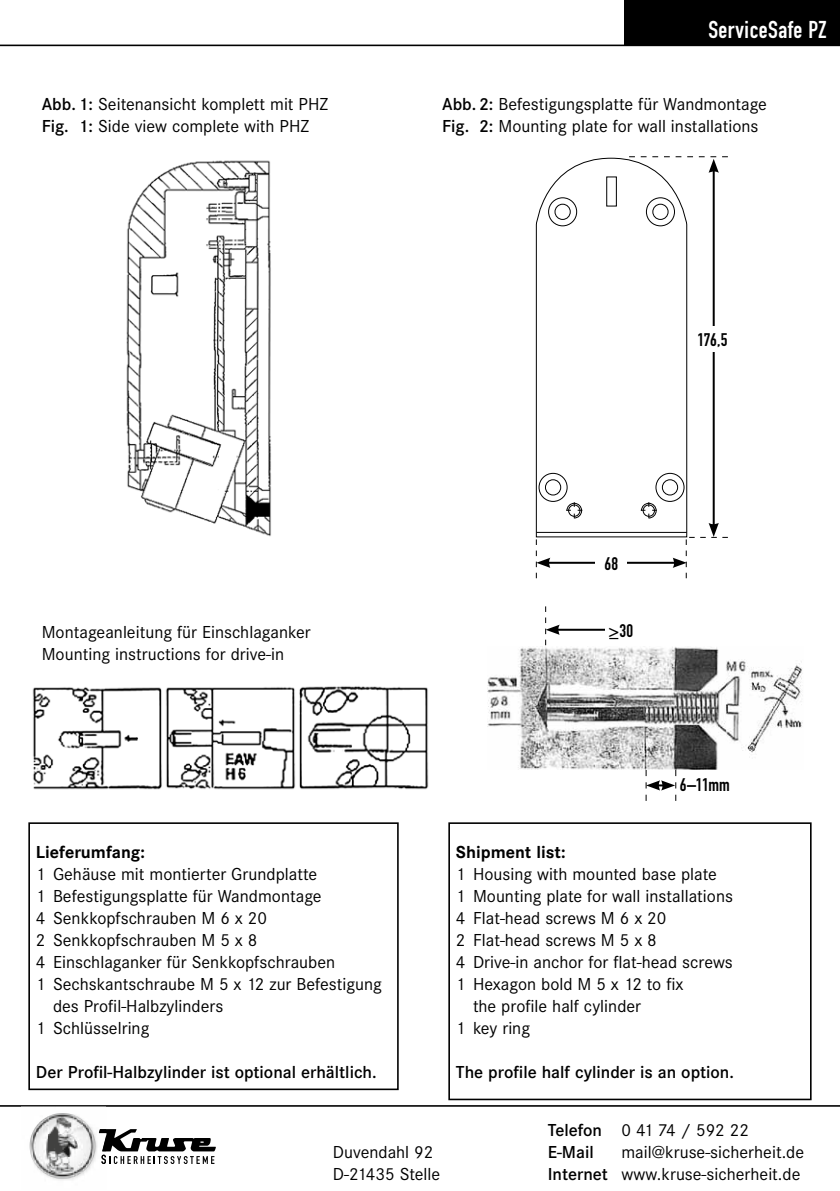
<style>
.page{position:relative;width:840px;height:1191px;background:#fff}
.page>*{position:absolute;margin:0;border:0;box-sizing:border-box;transform-origin:0 0}
.t1{font:24px "DIN Engschrift";letter-spacing:.02em;color:#fff}
.t2{font:18px/22px "Corporate S";color:#000}
.t3{font:600 18px/21.6px "Corporate S";color:#000}
.t4{font:700 18px "Corporate S";color:#000}
.t5{font:18px "DIN Engschrift";letter-spacing:-.02em;color:#000}
.s1{font-weight:600}
.s2{font-weight:400}
</style>
<div class="page">
<hr style="left:0;top:45px;width:839px;height:1px;background:#000">
<div style="left:624px;top:0;width:215px;height:45px;background:#000"></div>
<img style="left:126px;top:160px;width:145px;height:377px">
<div style="left:28px;top:822px;width:370px;height:268px;border:2px solid #000"></div>
<div style="left:448px;top:822px;width:363px;height:278px;border:2px solid #000"></div>
<img style="left:487px;top:647px;width:316px;height:123px">
<img style="left:32px;top:686px;width:397px;height:104px">
<hr style="left:0;top:1105px;width:839px;height:1px;background:#000">
<svg style="left:535px;top:157px;width:152px;height:381px"></svg>
<div style="left:547px;top:197px;width:30px;height:29px;border:1px solid #000;border-radius:50%"></div>
<div style="left:554px;top:204px;width:16px;height:16px;border:1px solid #000;border-radius:50%"></div>
<div style="left:645px;top:197px;width:29px;height:29px;border:1px solid #000;border-radius:50%"></div>
<div style="left:652px;top:204px;width:16px;height:16px;border:1px solid #000;border-radius:50%"></div>
<div style="left:655px;top:473px;width:29px;height:29px;border:1px solid #000;border-radius:50%"></div>
<div style="left:661px;top:479px;width:16px;height:16px;border:1px solid #000;border-radius:50%"></div>
<div style="left:538px;top:473px;width:29px;height:29px;border:1px solid #000;border-radius:50%"></div>
<div style="left:544px;top:479px;width:17px;height:16px;border:1px solid #000;border-radius:50%"></div>
<div style="left:606px;top:176px;width:10px;height:30px;border:1px solid #000"></div>
<svg style="left:640px;top:502px;width:16px;height:16px"></svg>
<svg style="left:566px;top:502px;width:16px;height:16px"></svg>
<hr style="left:712px;top:170px;width:2px;height:356px;background:#000">
<div style="left:697px;top:326px;width:42px;height:25px;background:#fff"></div>
<hr style="left:547px;top:562px;width:128px;height:2px;background:#000">
<hr style="left:556px;top:629px;width:49px;height:2px;background:#000">
<div style="left:595px;top:550px;width:31px;height:25px;background:#fff"></div>
<svg style="left:628px;top:156px;width:99px;height:17px"></svg>
<svg style="left:672px;top:523px;width:55px;height:55px"></svg>
<svg style="left:535px;top:539px;width:15px;height:39px"></svg>
<svg style="left:545px;top:606px;width:14px;height:39px"></svg>
<svg style="left:645px;top:770px;width:31px;height:31px"></svg>
<hr style="left:536px;top:532px;width:150px;height:1px;background:#000">
<img style="left:63px;top:1106px;width:43px;height:8px">
<img style="left:70px;top:1114px;width:4px;height:3px">
<img style="left:30px;top:1153px;width:3px;height:7px">
<img style="left:71px;top:1175px;width:7px;height:5px">
<img style="left:53px;top:1177px;width:18px;height:3px">
<svg style="left:92px;top:1129px;width:124px;height:35px"></svg>
<img style="left:99px;top:1129px;width:7px;height:22px">
<img style="left:74px;top:1115px;width:3px;height:62px">
<img style="left:42px;top:1142px;width:6px;height:33px">
<img style="left:77px;top:1116px;width:6px;height:59px">
<img style="left:39px;top:1156px;width:3px;height:15px">
<img style="left:83px;top:1120px;width:3px;height:51px">
<img style="left:36px;top:1142px;width:3px;height:27px">
<img style="left:86px;top:1122px;width:3px;height:47px">
<img style="left:33px;top:1142px;width:3px;height:23px">
<img style="left:89px;top:1126px;width:3px;height:39px">
<svg style="left:30px;top:1106px;width:33px;height:36px"></svg>
<img style="left:92px;top:1144px;width:3px;height:16px">
<img style="left:48px;top:1135px;width:26px;height:22px">
<img style="left:48px;top:1156px;width:18px;height:22px">
<h1 class="t1" style="left:708px;top:15px;width:120px">ServiceSafe PZ</h1>
<p class="t2" style="left:42px;top:93px;width:288px"><span class="s1">Abb. 1:</span> Seitenansicht komplett mit PHZ<br><span class="s1">Fig. 1:</span> Side view complete with PHZ</p>
<p class="t2" style="left:442px;top:93px;width:326px"><span class="s1">Abb. 2:</span> Befestigungsplatte für Wandmontage<br><span class="s1">Fig. 2:</span> Mounting plate for wall installations</p>
<p class="t5" style="left:697px;top:329px;width:31px">176,5</p>
<p class="t2" style="left:42px;top:621px;width:270px">Montageanleitung für Einschlaganker<br>Mounting instructions for drive-in</p>
<p class="t5" style="left:604px;top:553px;width:15px">68</p>
<p class="t5" style="left:608px;top:620px;width:26px">&gt;30</p>
<p class="t5" style="left:679px;top:774px;width:51px">6–11mm</p>
<p class="t4" style="left:36px;top:842px;width:110px">Lieferumfang:</p>
<p class="t2" style="left:36px;top:863px;width:282px">1 Gehäuse mit montierter Grundplatte</p>
<p class="t2" style="left:36px;top:885px;width:287px">1 Befestigungsplatte für Wandmontage</p>
<p class="t2" style="left:36px;top:907px;width:232px">4 Senkkopfschrauben M 6 x 20</p>
<p class="t2" style="left:36px;top:929px;width:223px">2 Senkkopfschrauben M 5 x 8</p>
<p class="t2" style="left:36px;top:951px;width:300px">4 Einschlaganker für Senkkopfschrauben</p>
<p class="t2" style="left:36px;top:973px;width:347px">1 Sechskantschraube M 5 x 12 zur Befestigung</p>
<p class="t2" style="left:53px;top:995px;width:172px">des Profil-Halbzylinders</p>
<p class="t2" style="left:36px;top:1017px;width:115px">1 Schlüsselring</p>
<p class="t3" style="left:36px;top:1061px;width:342px">Der Profil-Halbzylinder ist optional erhältlich.</p>
<p class="t4" style="left:455px;top:842px;width:111px">Shipment list:</p>
<p class="t2" style="left:455px;top:863px;width:262px">1 Housing with mounted base plate</p>
<p class="t2" style="left:455px;top:885px;width:278px">1 Mounting plate for wall installations</p>
<p class="t2" style="left:455px;top:907px;width:212px">4 Flat-head screws M 6 x 20</p>
<p class="t2" style="left:455px;top:929px;width:202px">2 Flat-head screws M 5 x 8</p>
<p class="t2" style="left:455px;top:951px;width:278px">4 Drive-in anchor for flat-head screws</p>
<p class="t2" style="left:455px;top:973px;width:229px">1 Hexagon bold M 5 x 12 to fix</p>
<p class="t2" style="left:472px;top:995px;width:169px">the profile half cylinder</p>
<p class="t2" style="left:455px;top:1017px;width:76px">1 key ring</p>
<p class="t3" style="left:455px;top:1061px;width:279px">The profile half cylinder is an option.</p>
<p class="t2" style="left:332px;top:1141px;width:109px">Duvendahl 92<br>D-21435 Stelle</p>
<p class="t3" style="left:547px;top:1119px;width:203px">Telefon <span class="s2">0 41 74 / 592 22<br></span>E-Mail</p>
<p class="t2" style="left:547px;top:1141px;width:258px;text-align:right">mail@kruse-sicherheit.de<br><span class="s1">Internet</span> www.kruse-sicherheit.de</p>
</div>
